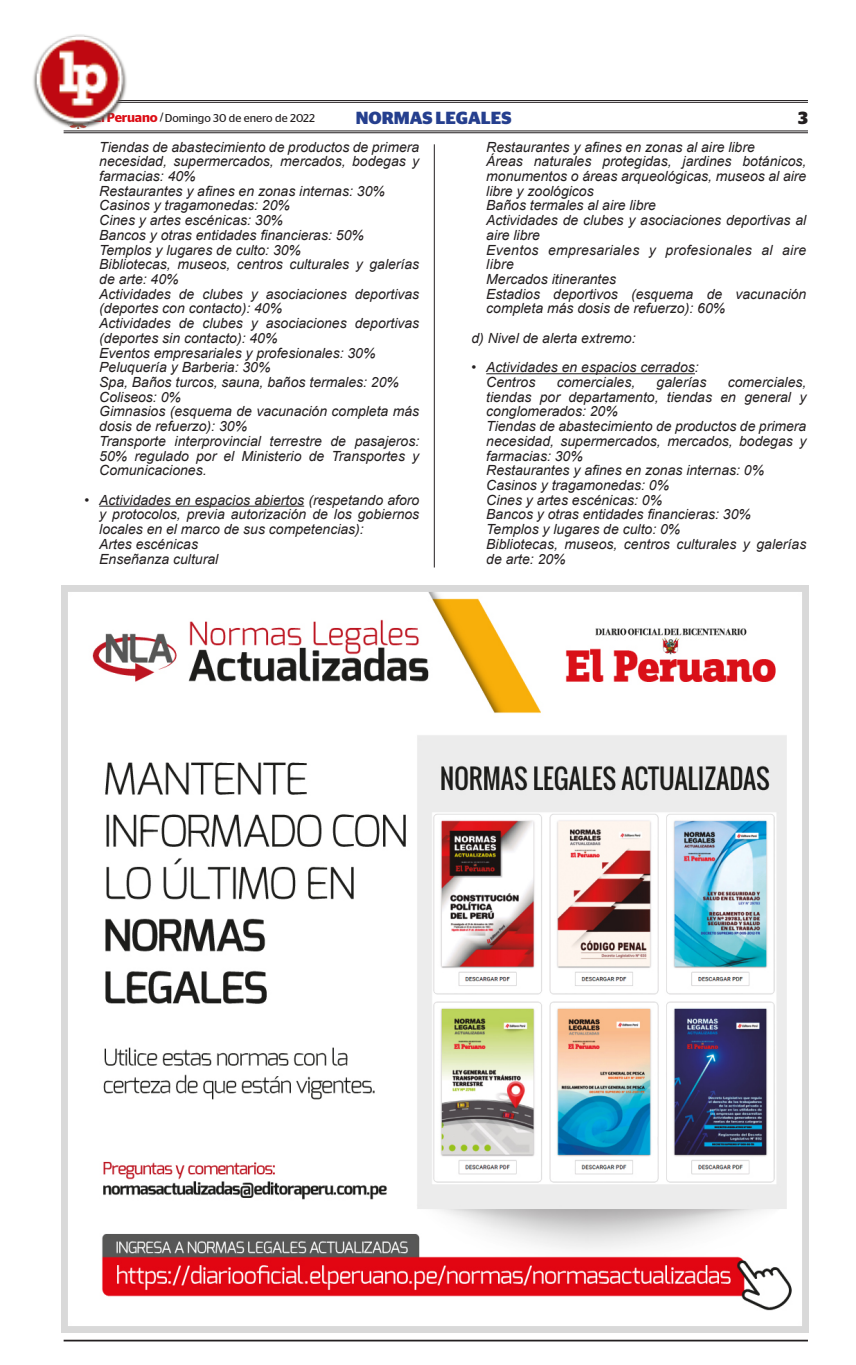
<style>
.page{position:relative;width:856px;height:1365px;background:#fff}
.page>*{position:absolute;margin:0;border:0;box-sizing:border-box;transform-origin:0 0}
.t1{font:700 17.5px "Stag Sans";color:#253f8e}
.t2{font:700 17.5px "Stag Sans";color:#231f20}
.t3{font:italic 14px/14.7px "Arial";color:#231f20}
.t4{font:11.38px "Stag Sans";color:#231f20}
.s1{font-weight:600;font-size:13.12px;color:#dc0d15}
.s2{font-style:normal}
</style>
<div class="page">
<hr style="left:64px;top:1339px;width:744px;height:2px;background:#231f20">
<hr style="left:64px;top:100px;width:744px;height:1px;background:#231f20">
<hr style="left:64px;top:102px;width:744px;height:1px;background:#231f20">
<hr style="left:64px;top:131px;width:744px;height:1px;background:#231f20">
<hr style="left:64px;top:132px;width:744px;height:1px;background:#231f20">
<hr style="left:434px;top:144px;width:1px;height:423px;background:#231f20">
<hr style="left:99px;top:505px;width:205px;height:1px;background:#231f20">
<hr style="left:486px;top:373px;width:209px;height:1px;background:#231f20">
<img style="left:62px;top:585px;width:746px;height:747px">
<img style="left:33px;top:34px;width:98px;height:97px">
<p class="t4" style="left:94px;top:111px;width:223px"><span class="s1">El Peruano</span> /Domingo 30 de enero de 2022</p>
<p class="t1" style="left:356px;top:107px;width:157px">NORMAS LEGALES</p>
<p class="t2" style="left:798px;top:107px;width:11px">3</p>
<p class="t3" style="left:99px;top:140px;width:321px">Tiendas de abastecimiento de productos de primera necesidad, supermercados, mercados, bodegas y farmacias: 40%<br>Restaurantes y afines en zonas internas: 30% Casinos y tragamonedas: 20%<br>Cines y artes escénicas: 30%<br>Bancos y otras entidades financieras: 50% Templos y lugares de culto: 30%<br>Bibliotecas, museos, centros culturales y galerías de arte: 40%<br>Actividades de clubes y asociaciones deportivas (deportes con contacto): 40%<br>Actividades de clubes y asociaciones deportivas (deportes sin contacto): 40%<br>Eventos empresariales y profesionales: 30% Peluquería y Barberia: 30%<br>Spa, Baños turcos, sauna, baños termales: 20% Coliseos: 0%<br>Gimnasios (esquema de vacunación completa más dosis de refuerzo): 30%<br>Transporte interprovincial terrestre de pasajeros:<br>50% regulado por el Ministerio de Transportes y Comunicaciones.</p>
<p class="t3" style="left:99px;top:492px;width:321px;text-indent:-15px">• Actividades en espacios abiertos (respetando aforo y protocolos, previa autorización de los gobiernos locales en el marco de sus competencias):<br>Artes escénicas<br>Enseñanza cultural</p>
<p class="t3" style="left:486px;top:140px;width:321px">Restaurantes y afines en zonas al aire libre<br>Áreas naturales protegidas, jardines botánicos, monumentos o áreas arqueológicas, museos al aire libre y zoológicos<br>Baños termales al aire libre<br>Actividades de clubes y asociaciones deportivas al aire libre<br>Eventos empresariales y profesionales al aire libre<br>Mercados itinerantes<br>Estadios deportivos (esquema de vacunación completa más dosis de refuerzo): 60%</p>
<p class="t3" style="left:471px;top:331px;width:166px">d) Nivel de alerta extremo:</p>
<p class="t3" style="left:486px;top:360px;width:214px;text-indent:-15px"><span class="s2">•</span> Actividades en espacios cerrados:<br>Centros</p>
<p class="t3" style="left:486px;top:375px;width:321px;text-indent:241px">comerciales, tiendas por departamento, tiendas en general y conglomerados: 20%<br>Tiendas de abastecimiento de productos de primera necesidad, supermercados, mercados, bodegas y farmacias: 30%<br>Restaurantes y afines en zonas internas: 0% Casinos y tragamonedas: 0%<br>Cines y artes escénicas: 0%<br>Bancos y otras entidades financieras: 30% Templos y lugares de culto: 0%<br>Bibliotecas, museos, centros culturales y galerías de arte: 20%</p>
<p class="t3" style="left:556px;top:375px;width:80px">comerciales,</p>
<p class="t3" style="left:656px;top:375px;width:51px">galerías</p>
</div>
